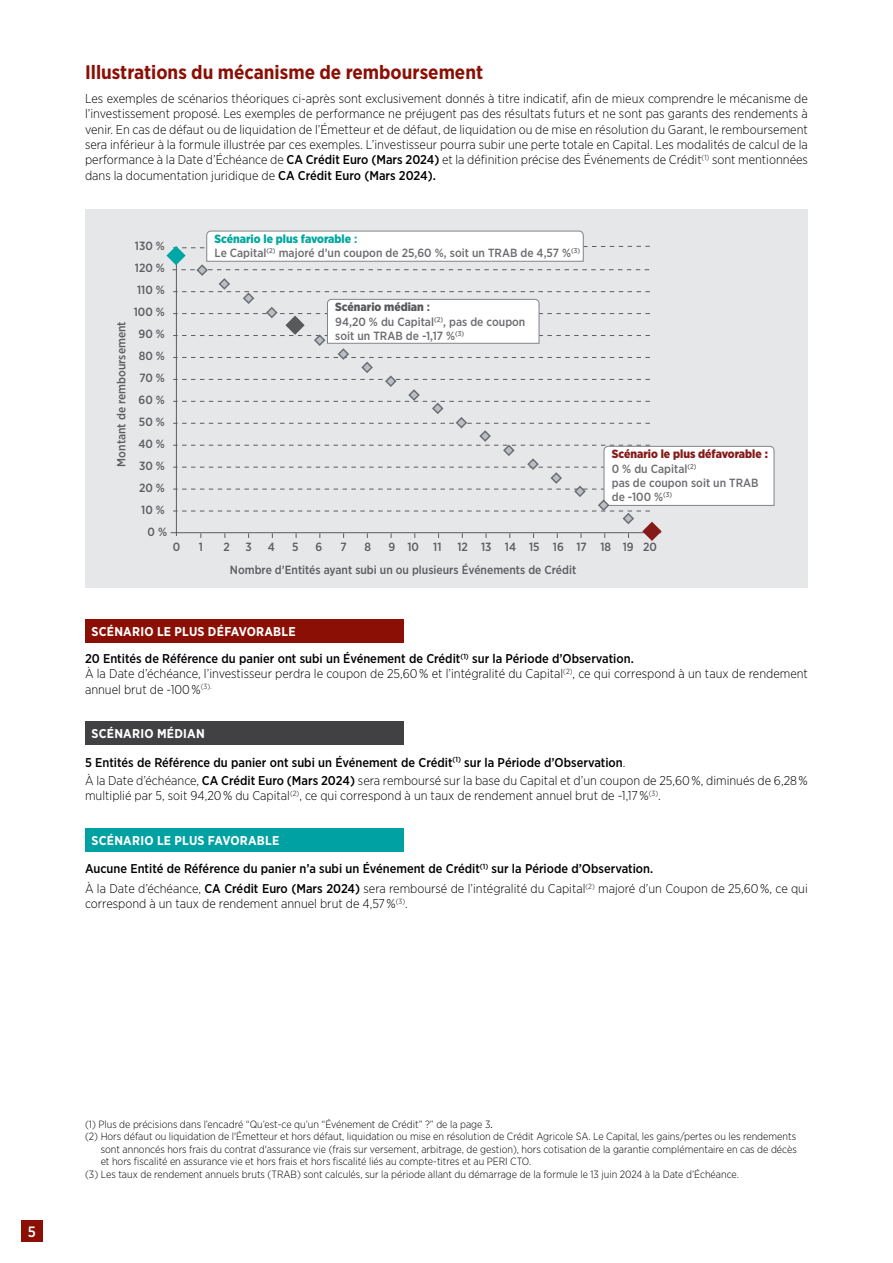
<style>
.page{position:relative;width:893px;height:1263px;background:#fff}
.page>*{position:absolute;margin:0;border:0;box-sizing:border-box;transform-origin:0 0}
.t1{font:700 19.5px "Gotham Narrow";color:#8b0f04}
.t2{font:500 15px "Gotham Narrow";color:#fff}
.t3{font:300 12.75px/15.3px "Gotham Narrow";color:#000;text-align:justify}
.t4{font:500 12.75px/27.5px "Gotham Narrow";color:#000}
.t5{font:700 12.75px "Gotham Narrow";letter-spacing:.02em;color:#fff}
.t6{font:500 11.85px/14.2px "Gotham Narrow";color:#6d6d71}
.t7{font:500 11.85px "Gotham Narrow";color:#5c5d61}
.t8{font:300 10.5px "Gotham Narrow";color:#000}
.s1{font-weight:500}
.s2{font-weight:900;color:#00a79e}
.s3{font-weight:700;color:#00a79e}
.s4{font-weight:900;color:#58595b}
.s5{font-weight:700;color:#58595b}
.s6{font-weight:900;color:#851a18}
.s7{font-weight:700;color:#fff}
.s8{font-weight:300}
.s9{font-weight:400}
</style>
<div class="page">
<div style="left:21px;top:1220px;width:22px;height:22px;background:#8b0f04"></div>
<div style="left:85px;top:619px;width:319px;height:23px;background:#8b0f04"></div>
<div style="left:85px;top:721px;width:319px;height:23px;background:#414042"></div>
<div style="left:85px;top:828px;width:319px;height:23px;background:#00a1a2"></div>
<div style="left:85px;top:209px;width:723px;height:379px;background:#e6e7e8"></div>
<hr style="left:176px;top:261px;width:1px;height:275px;background:#5c5d61">
<svg style="left:172px;top:246px;width:479px;height:265px"></svg>
<hr style="left:171px;top:532px;width:490px;height:1px;background:#5c5d61">
<svg style="left:166px;top:246px;width:20px;height:19px"></svg>
<svg style="left:597px;top:446px;width:178px;height:95px"></svg>
<svg style="left:195px;top:231px;width:392px;height:267px"></svg>
<h1 class="t1" style="left:85px;top:60px;width:400px">Illustrations du mécanisme de remboursement</h1>
<p class="t3" style="left:85px;top:91px;width:724px">Les exemples de scénarios théoriques ci-après sont exclusivement donnés à titre indicatif, afin de mieux comprendre le mécanisme de l’investissement proposé. Les exemples de performance ne préjugent pas des résultats futurs et ne sont pas garants des rendements à venir. En cas de défaut ou de liquidation de l’Émetteur et de défaut, de liquidation ou de mise en résolution du Garant, le remboursement sera inférieur à la formule illustrée par ces exemples. L’investisseur pourra subir une perte totale en Capital. Les modalités de calcul de la performance à la Date d’Échéance de <span class="s1">CA Crédit Euro (Mars 2024)</span> et la définition précise des Événements de Crédit<sup>(1)</sup> sont mentionnées dans la documentation juridique de <span class="s1">CA Crédit Euro (Mars 2024).</span></p>
<p class="t7" style="left:135px;top:239px;width:32px">130 %</p>
<p class="t6" style="left:214px;top:232px;width:367px"><span class="s2">Scénario le plus favorable</span> <span class="s3">:<br></span>Le Capital<sup>(2)</sup> majoré d’un coupon de 25,60 %, soit un TRAB de 4,57 %<sup>(3)</sup></p>
<p class="t7" style="left:135px;top:261px;width:32px">120 %</p>
<p class="t7" style="left:114px;top:466px;width:147px;rotate:-90deg">Montant de remboursement</p>
<p class="t7" style="left:137px;top:283px;width:29px">110 %</p>
<p class="t7" style="left:134px;top:305px;width:33px">100 %</p>
<p class="t7" style="left:139px;top:327px;width:28px">90 %</p>
<p class="t7" style="left:139px;top:349px;width:28px">80 %</p>
<p class="t7" style="left:139px;top:371px;width:27px">70 %</p>
<p class="t7" style="left:139px;top:393px;width:28px">60 %</p>
<p class="t7" style="left:139px;top:415px;width:27px">50 %</p>
<p class="t7" style="left:138px;top:437px;width:28px">40 %</p>
<p class="t7" style="left:139px;top:459px;width:27px">30 %</p>
<p class="t7" style="left:139px;top:481px;width:27px">20 %</p>
<p class="t7" style="left:141px;top:503px;width:25px">10 %</p>
<p class="t7" style="left:147px;top:525px;width:21px">0 %</p>
<p class="t6" style="left:335px;top:300px;width:192px"><span class="s4">Scénario médian</span> <span class="s5">:<br></span>94,20 % du Capital<sup>(2)</sup>, pas de coupon soit un TRAB de -1,17 %<sup>(3)</sup></p>
<p class="t6" style="left:612px;top:447px;width:158px"><span class="s6">Scénario le plus défavorable :<br></span>0 % du Capital<sup>(2)<br></sup>pas de coupon soit un TRAB de -100 %<sup>(3)</sup></p>
<p class="t7" style="left:173px;top:539px;width:9px">0</p>
<p class="t7" style="left:199px;top:539px;width:6px">1</p>
<p class="t7" style="left:223px;top:539px;width:8px">2</p>
<p class="t7" style="left:246px;top:539px;width:8px">3</p>
<p class="t7" style="left:268px;top:539px;width:9px">4</p>
<p class="t7" style="left:292px;top:539px;width:8px">5</p>
<p class="t7" style="left:315px;top:539px;width:8px">6</p>
<p class="t7" style="left:340px;top:539px;width:8px">7</p>
<p class="t7" style="left:364px;top:539px;width:8px">8</p>
<p class="t7" style="left:388px;top:539px;width:55px">9 10 11</p>
<p class="t7" style="left:457px;top:539px;width:201px">12 13 14 15 16 17 18 19 20</p>
<p class="t7" style="left:230px;top:562px;width:348px">Nombre d’Entités ayant subi un ou plusieurs Événements de Crédit</p>
<p class="t4" style="left:85px;top:617px;width:550px;text-indent:6px"><span class="s7">SCÉNARIO LE PLUS DÉFAVORABLE<br></span>20 Entités de Référence du panier ont subi un Événement de Crédit<sup>(1)</sup> sur la Période d’Observation.</p>
<p class="t3" style="left:85px;top:666px;width:724px">À la Date d’échéance, l’investisseur perdra le coupon de 25,60 % et l’intégralité du Capital<sup>(2)</sup>, ce qui correspond à un taux de rendement annuel brut de -100 %<sup>(3).</sup></p>
<p class="t5" style="left:91px;top:725px;width:115px">SCÉNARIO MÉDIAN</p>
<p class="t4" style="left:85px;top:753px;width:724px;line-height:18.5px">5 Entités de Référence du panier ont subi un Événement de Crédit<sup>(1)</sup> sur la Période d’Observation<span class="s8">.<br>À la Date d’échéance,</span> CA Crédit Euro (Mars 2024) <span class="s8">sera remboursé sur la base du Capital et d’un coupon de 25,60 %, diminués de 6,28 %</span></p>
<p class="t3" style="left:85px;top:788px;width:577px">multiplié par 5, soit 94,20 % du Capital<sup>(2)</sup>, ce qui correspond à un taux de rendement annuel brut de -1,17 %<sup>(3)</sup>.</p>
<p class="t5" style="left:91px;top:832px;width:189px">SCÉNARIO LE PLUS FAVORABLE</p>
<p class="t4" style="left:85px;top:859px;width:724px;line-height:19.5px">Aucune Entité de Référence du panier n’a subi un Événement de Crédit<sup>(1)</sup> sur la Période d’Observation.<br><span class="s8">À la Date d’échéance,</span> CA Crédit Euro (Mars 2024) <span class="s8">sera remboursé de l’intégralité du Capital</span><sup>(2)</sup> <span class="s8">majoré d’un Coupon de 25,60 %, ce qui</span></p>
<p class="t3" style="left:85px;top:896px;width:324px">correspond à un taux de rendement annuel brut de 4,57 %<sup>(3)</sup>.</p>
<p class="t2" style="left:28px;top:1222px;width:10px">5</p>
<p class="t8" style="left:85px;top:1117px;width:409px">(1) Plus de précisions dans l’encadré “Qu’est-ce qu’un “Événement de Crédit” ?” de la page 3<span class="s9">.</span></p>
<p class="t8" style="left:85px;top:1130px;width:713px">(2) Hors défaut ou liquidation de l'Émetteur et hors défaut, liquidation ou mise en résolution de Crédit Agricole SA. Le Capital, les gains/pertes ou les rendements</p>
<p class="t8" style="left:101px;top:1142px;width:698px">sont annoncés hors frais du contrat d'assurance vie (frais sur versement, arbitrage, de gestion), hors cotisation de la garantie complémentaire en cas de décès</p>
<p class="t8" style="left:101px;top:1155px;width:432px">et hors fiscalité en assurance vie et hors frais et hors fiscalité liés au compte-titres et au PERI CTO.</p>
<p class="t8" style="left:85px;top:1168px;width:655px">(3) Les taux de rendement annuels bruts (TRAB) sont calculés, sur la période allant du démarrage de la formule le 13 juin 2024 à la Date d’Échéance.</p>
</div>
